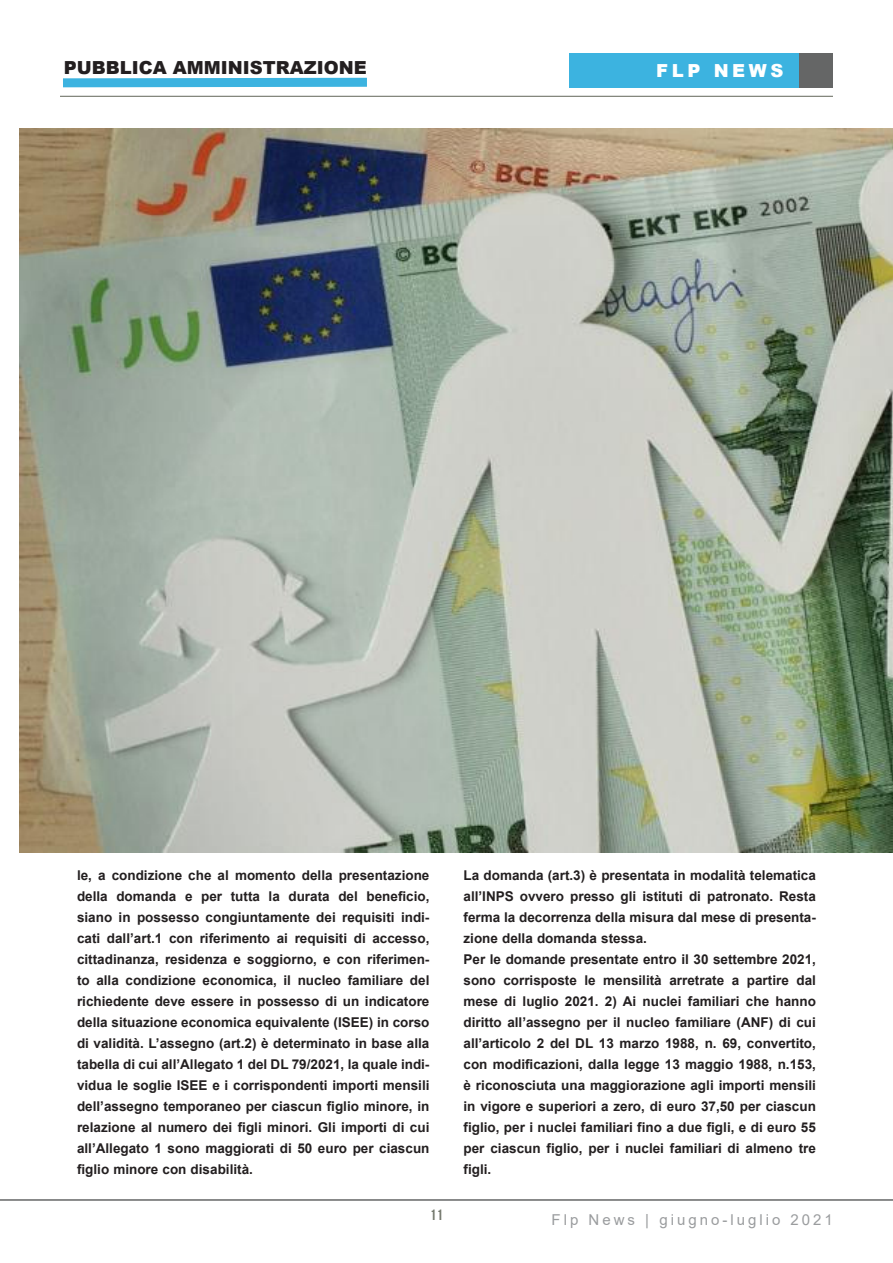
<style>
.page{position:relative;width:893px;height:1263px;background:#fff}
.page>*{position:absolute;margin:0;border:0;box-sizing:border-box;transform-origin:0 0}
.t1{font:900 18px "Arial";color:#231f20}
.t2{font:900 18px "Arial";letter-spacing:.2em;color:#fff}
.t3{font:15px "Arial";letter-spacing:.2em;color:#9a9c9e}
.TOC_headings{font:15px "Bebas Neue";color:#73776c}
.Body_paragraph{font:700 13.5px/21px "Arial";color:#231f20;text-align:justify}
</style>
<div class="page">
<div style="left:798px;top:53px;width:35px;height:35px;background:#656666"></div>
<div style="left:569px;top:53px;width:229px;height:35px;background:#3cb3e0"></div>
<hr style="left:60px;top:96px;width:773px;height:1px;background:#73776c">
<hr style="left:0;top:1199px;width:893px;height:2px;background:#8a8b8b">
<svg style="left:63px;top:77px;width:304px;height:11px;background:#5fc0e5"></svg>
<img style="left:20px;top:128px;width:873px;height:724px">
<h1 class="t1" style="left:64px;top:54px;width:304px">PUBBLICA AMMINISTRAZIONE</h1>
<h1 class="t2" style="left:656px;top:57px;width:129px">FLP NEWS</h1>
<p class="Body_paragraph" style="left:77px;top:865px;width:354px">le, a condizione che al momento della presentazione della domanda e per tutta la durata del beneficio, siano in possesso congiuntamente dei requisiti indi&shy;cati dall’art.1 con riferimento ai requisiti di accesso, cittadinanza, residenza e soggiorno, e con riferimen&shy;to alla condizione economica, il nucleo familiare del richiedente deve essere in possesso di un indicatore della situazione economica equivalente (ISEE) in corso di validità. L’assegno (art.2) è determinato in base alla tabella di cui all’Allegato 1 del DL 79/2021, la quale indi&shy;vidua le soglie ISEE e i corrispondenti importi mensili dell’assegno temporaneo per ciascun figlio minore, in relazione al numero dei figli minori. Gli importi di cui all’Allegato 1 sono maggiorati di 50 euro per ciascun figlio minore con disabilità.</p>
<p class="Body_paragraph" style="left:463px;top:865px;width:354px">La domanda (art.3) è presentata in modalità telematica all’INPS ovvero presso gli istituti di patronato. Resta ferma la decorrenza della misura dal mese di presenta&shy;zione della domanda stessa.</p>
<p class="Body_paragraph" style="left:463px;top:949px;width:354px">Per le domande presentate entro il 30 settembre 2021, sono corrisposte le mensilità arretrate a partire dal mese di luglio 2021. 2) Ai nuclei familiari che hanno diritto all’assegno per il nucleo familiare (ANF) di cui all’articolo 2 del DL 13 marzo 1988, n. 69, convertito, con modificazioni, dalla legge 13 maggio 1988, n.153, è riconosciuta una maggiorazione agli importi mensili in vigore e superiori a zero, di euro 37,50 per ciascun figlio, per i nuclei familiari fino a due figli, e di euro 55 per ciascun figlio, per i nuclei familiari di almeno tre figli.</p>
<p class="TOC_headings" style="left:430px;top:1207px;width:14px">11</p>
<p class="t3" style="left:552px;top:1209px;width:283px">Flp News | giugno-luglio 2021</p>
</div>
